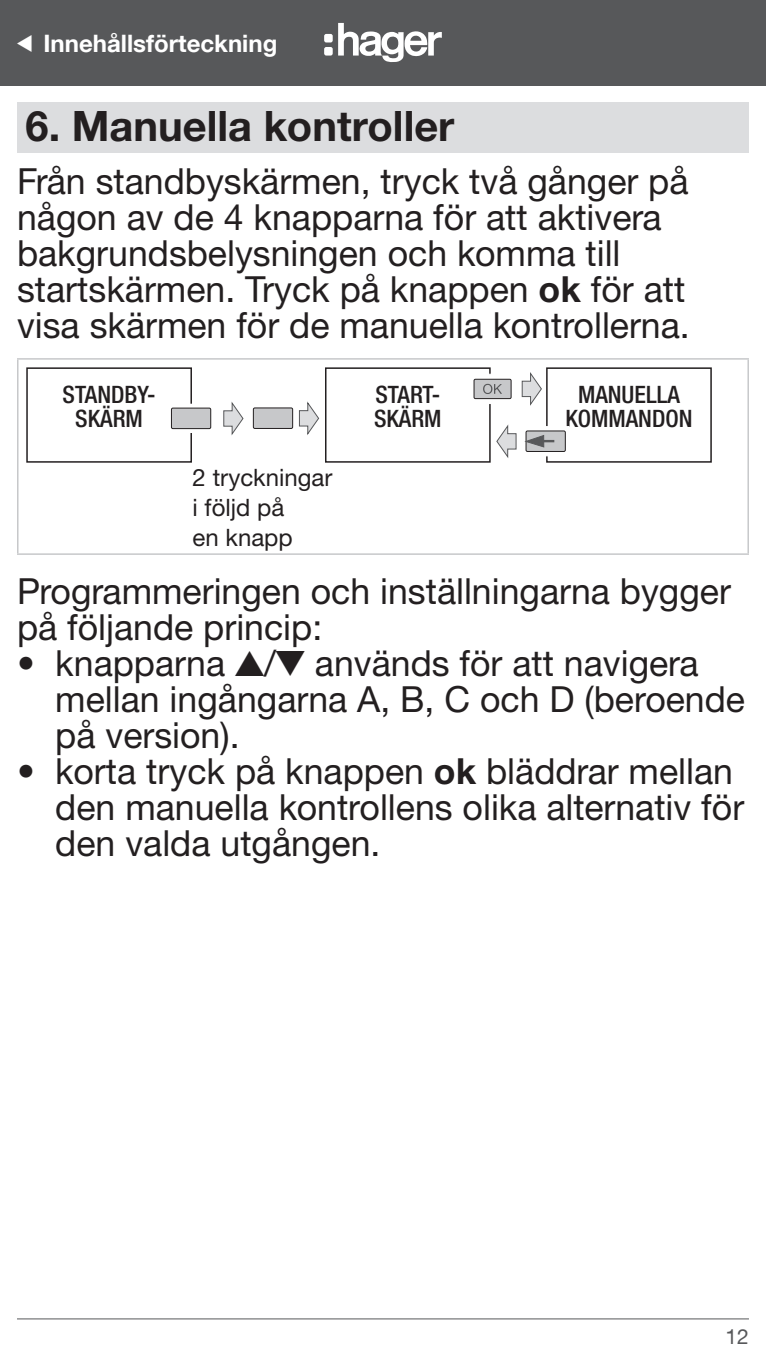
<style>
.page{position:relative;width:766px;height:1361px;background:#fff}
.page>*{position:absolute;margin:0;border:0;box-sizing:border-box;transform-origin:0 0}
.t1{font:700 42px "Helvetica Neue LTW1 G";color:#231f20}
.t2{font:36px/36px "Helvetica Neue LTW1 G";color:#231f20}
.t3{font:500 condensed 24px/24px "Helvetica Neue LT Com";color:#231f20;text-align:center}
.t4{font:24px/30px "Helvetica Neue LTW1 G";color:#231f20}
.t5{font:700 24px "Helvetica Neue LT Com";color:#fff}
.t6{font:21px "Helvetica Neue LT Com";color:#57585a}
.s1{font-weight:700}
</style>
<div class="page">
<hr style="left:17px;top:1318px;width:731px;height:1px;background:#57585a">
<div style="left:0;top:0;width:765px;height:85px;background:#57585a"></div>
<svg style="left:324px;top:23px;width:117px;height:39px"></svg>
<div style="left:17px;top:102px;width:731px;height:51px;background:#dcdddf"></div>
<hr style="left:17px;top:358px;width:731px;height:2px;background:#c7c8ca">
<hr style="left:17px;top:360px;width:2px;height:193px;background:#c7c8ca">
<hr style="left:747px;top:360px;width:1px;height:193px;background:#c7c8ca">
<hr style="left:17px;top:553px;width:731px;height:2px;background:#c7c8ca">
<div style="left:325px;top:367px;width:165px;height:96px;border:2px solid #231f20"></div>
<div style="left:546px;top:367px;width:165px;height:96px;border:2px solid #231f20"></div>
<div style="left:26px;top:367px;width:166px;height:96px;border:2px solid #231f20"></div>
<svg style="left:170px;top:404px;width:42px;height:29px"></svg>
<div style="left:171px;top:408px;width:40px;height:20px;background:#c7c8ca"></div>
<div style="left:171px;top:408px;width:40px;height:21px;border:1px solid #231f20"></div>
<svg style="left:223px;top:401px;width:21px;height:35px"></svg>
<div style="left:253px;top:408px;width:39px;height:20px;background:#c7c8ca"></div>
<div style="left:253px;top:407px;width:40px;height:22px;border:1px solid #231f20"></div>
<svg style="left:298px;top:401px;width:21px;height:34px"></svg>
<svg style="left:496px;top:424px;width:70px;height:35px"></svg>
<hr style="left:532px;top:440px;width:22px;height:2px;background:#57585a">
<svg style="left:473px;top:371px;width:69px;height:36px"></svg>
<p class="t5" style="left:44px;top:28px;width:235px">Innehållsförteckning</p>
<p class="t1" style="left:26px;top:100px;width:430px">6. Manuella kontroller</p>
<p class="t2" style="left:17px;top:162px;width:674px">Från standbyskärmen, tryck två gånger på någon av de 4 knapparna för att aktivera bakgrundsbelysningen och komma till startskärmen. Tryck på knappen <span class="s1">ok</span> för att visa skärmen för de manuella kontrollerna.</p>
<p class="t3" style="left:63px;top:382px;width:94px">STANDBY-<br>SKÄRM</p>
<p class="t3" style="left:374px;top:382px;width:69px;text-align:left">START-<br>SKÄRM</p>
<p class="t3" style="left:565px;top:382px;width:129px">MANUELLA<br>KOMMANDON</p>
<p class="t4" style="left:192px;top:462px;width:141px">2 tryckningar i följd på<br>en knapp</p>
<p class="t2" style="left:17px;top:573px;width:715px">Programmeringen och inställningarna bygger på följande princip:</p>
<p class="t2" style="left:55px;top:645px;width:691px;text-indent:-38px">• knapparna ✓/✔ används för att navigera mellan ingångarna A, B, C och D (beroende på version).</p>
<p class="t2" style="left:55px;top:753px;width:690px;text-indent:-38px">• korta tryck på knappen <span class="s1">ok</span> bläddrar mellan den manuella kontrollens olika alternativ för den valda utgången.</p>
<p class="t6" style="left:725px;top:1323px;width:25px">12</p>
</div>
